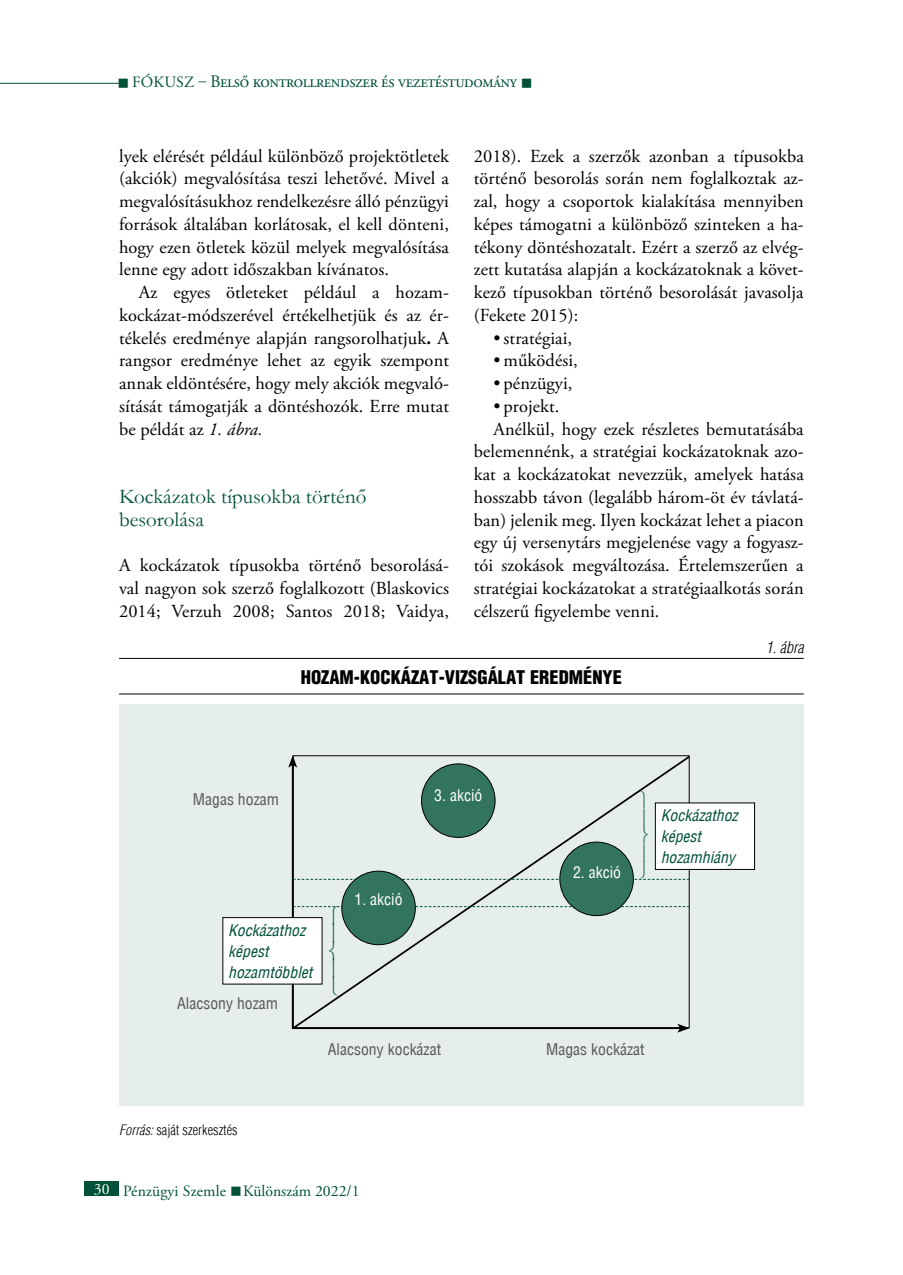
<style>
.page{position:relative;width:903px;height:1275px;background:#fff}
.page>*{position:absolute;margin:0;border:0;box-sizing:border-box;transform-origin:0 0}
.t1{font:21px/22.8px "Garamond";color:#005138}
.t2{font:18.38px/22.8px "Adobe Garamond Pro";letter-spacing:.005em;color:#000;text-align:justify}
.t3{font:18.38px "Adobe Garamond Pro";letter-spacing:-.015em;color:#000}
.t4{font:900 condensed 18.38px "H Helvetica";color:#000}
.t5{font:17.5px "Adobe Garamond Pro";letter-spacing:-.02em;color:#005138;scale:.95 1}
.t6{font:italic condensed 15.75px/21px "H Helvetica";color:#005138}
.t7{font:condensed 15.75px "H Helvetica";color:#58585a}
.t8{font:15.75px "Adobe Garamond Pro";color:#005138}
.t9{font:condensed 15.75px "H Helvetica";color:#fff}
.t10{font:italic 300 condensed 15.75px "H Helvetica";color:#000}
.t11{font:300 condensed 14px "H Helvetica";color:#000}
.s1{font-size:15.75px}
.s2{font-weight:700}
.s3{font-style:italic}
.s4{color:#fff}
</style>
<div class="page">
<hr style="left:0;top:83px;width:119px;height:1px;background:#005138">
<div style="left:84px;top:1181px;width:35px;height:15px;background:#005138"></div>
<hr style="left:119px;top:658px;width:685px;height:1px;background:#000">
<hr style="left:119px;top:694px;width:685px;height:1px;background:#000">
<div style="left:119px;top:704px;width:685px;height:402px;background:#e6eeeb"></div>
<svg style="left:288px;top:760px;width:3px;height:8px"></svg>
<svg style="left:291px;top:755px;width:399px;height:276px"></svg>
<div style="left:655px;top:803px;width:99px;height:66px;background:#fff"></div>
<div style="left:655px;top:802px;width:100px;height:68px;border:1px solid #000"></div>
<div style="left:223px;top:918px;width:99px;height:66px;background:#fff"></div>
<div style="left:222px;top:917px;width:100px;height:67px;border:1px solid #000"></div>
<div style="left:342px;top:871px;width:73px;height:74px;background:#337460;border-radius:50%"></div>
<div style="left:560px;top:842px;width:73px;height:74px;background:#337460;border-radius:50%"></div>
<svg style="left:293px;top:906px;width:397px;height:89px"></svg>
<svg style="left:293px;top:791px;width:397px;height:89px"></svg>
<p class="t5" style="left:118px;top:71px;width:438px">■ <span class="s1">Fóku sz –</span> Belső kontrollrendszer és vezetéstudomány ■</p>
<p class="t2" style="left:474px;top:145px;width:332px">2018). Ezek a szerzők azonban a típusokba történő besorolás során nem foglalkoztak az&shy;zal, hogy a csoportok kialakítása mennyiben képes támogatni a különböző szinteken a ha&shy;tékony döntéshozatalt. Ezért a szerző az elvég&shy;zett kutatása alapján a kockázatoknak a követ&shy;kező típusokban történő besorolását javasolja (Fekete 2015):</p>
<p class="t2" style="left:494px;top:327px;width:80px">• stratégiai,</p>
<p class="t2" style="left:494px;top:350px;width:86px">• működési,</p>
<p class="t2" style="left:494px;top:373px;width:80px">• pénzügyi,</p>
<p class="t2" style="left:494px;top:395px;width:67px">• projekt.</p>
<p class="t2" style="left:494px;top:418px;width:312px">Anélkül, hogy ezek részletes bemutatásába</p>
<p class="t2" style="left:474px;top:441px;width:331px">belemennénk, a stratégiai kockázatoknak azo-</p>
<p class="t3" style="left:474px;top:463px;width:332px">kat a kockázatokat nevezzük, amelyek hatása</p>
<p class="t2" style="left:474px;top:486px;width:331px">hosszabb távon (legalább három-öt év távlatá-</p>
<p class="t2" style="left:474px;top:509px;width:331px">ban) jelenik meg. Ilyen kockázat lehet a piacon</p>
<p class="t2" style="left:474px;top:532px;width:331px">egy új versenytárs megjelenése vagy a fogyasz-</p>
<p class="t2" style="left:474px;top:555px;width:332px">tói szokások megváltozása. Értelemszerűen a</p>
<p class="t2" style="left:474px;top:577px;width:331px">stratégiai kockázatokat a stratégiaalkotás során</p>
<p class="t2" style="left:474px;top:600px;width:187px">célszerű figyelembe venni.</p>
<p class="t10" style="left:766px;top:638px;width:40px">1. ábra</p>
<p class="t4" style="left:301px;top:665px;width:323px">HOZAM-KOCKÁZAT-VIZSGÁLAT EREDMÉNYE</p>
<p class="t2" style="left:119px;top:145px;width:332px">lyek elérését például különböző projektötletek (akciók) megvalósítása teszi lehetővé. Mivel a megvalósításukhoz rendelkezésre álló pénzügyi források általában korlátosak, el kell dönteni, hogy ezen ötletek közül melyek megvalósítása lenne egy adott időszakban kívánatos.</p>
<p class="t2" style="left:119px;top:282px;width:331px;text-indent:20px">Az egyes ötleteket például a hozam&shy;kockázat-módszerével értékelhetjük és az ér&shy;tékelés eredménye alapján rangsorolhatjuk<span class="s2">.</span> A rangsor eredménye lehet az egyik szempont annak eldöntésére, hogy mely akciók megvaló&shy;sítását támogatják a döntéshozók. Erre mutat be példát az <span class="s3">1. ábra.</span></p>
<p class="t1" style="left:119px;top:484px;width:249px">Kockázatok típusokba történő besorolása</p>
<p class="t2" style="left:119px;top:555px;width:331px">A kockázatok típusokba történő besorolásá&shy;val nagyon sok szerző foglalkozott (Blaskovics 2014; Verzuh 2008; Santos 2018; Vaidya,</p>
<p class="t7" style="left:193px;top:790px;width:88px">Magas hozam</p>
<p class="t9" style="left:434px;top:785px;width:50px">3. akció</p>
<p class="t6" style="left:228px;top:919px;width:85px">Kockázathoz képest hozamtöbblet</p>
<p class="t7" style="left:177px;top:993px;width:103px">Alacsony hozam</p>
<p class="t9" style="left:354px;top:890px;width:50px">1. akció</p>
<p class="t9" style="left:573px;top:862px;width:50px">2. akció</p>
<p class="t7" style="left:328px;top:1040px;width:115px">Alacsony kockázat</p>
<p class="t7" style="left:546px;top:1040px;width:100px">Magas kockázat</p>
<p class="t6" style="left:661px;top:805px;width:78px">Kockázathoz képest hozamhiány</p>
<p class="t11" style="left:119px;top:1121px;width:120px"><span class="s3">Forrás:</span> saját szerkesztés</p>
<p class="t8" style="left:94px;top:1181px;width:267px"><span class="s4">30</span> Pénzügyi Szemle ■Különszám 2022/1</p>
</div>
